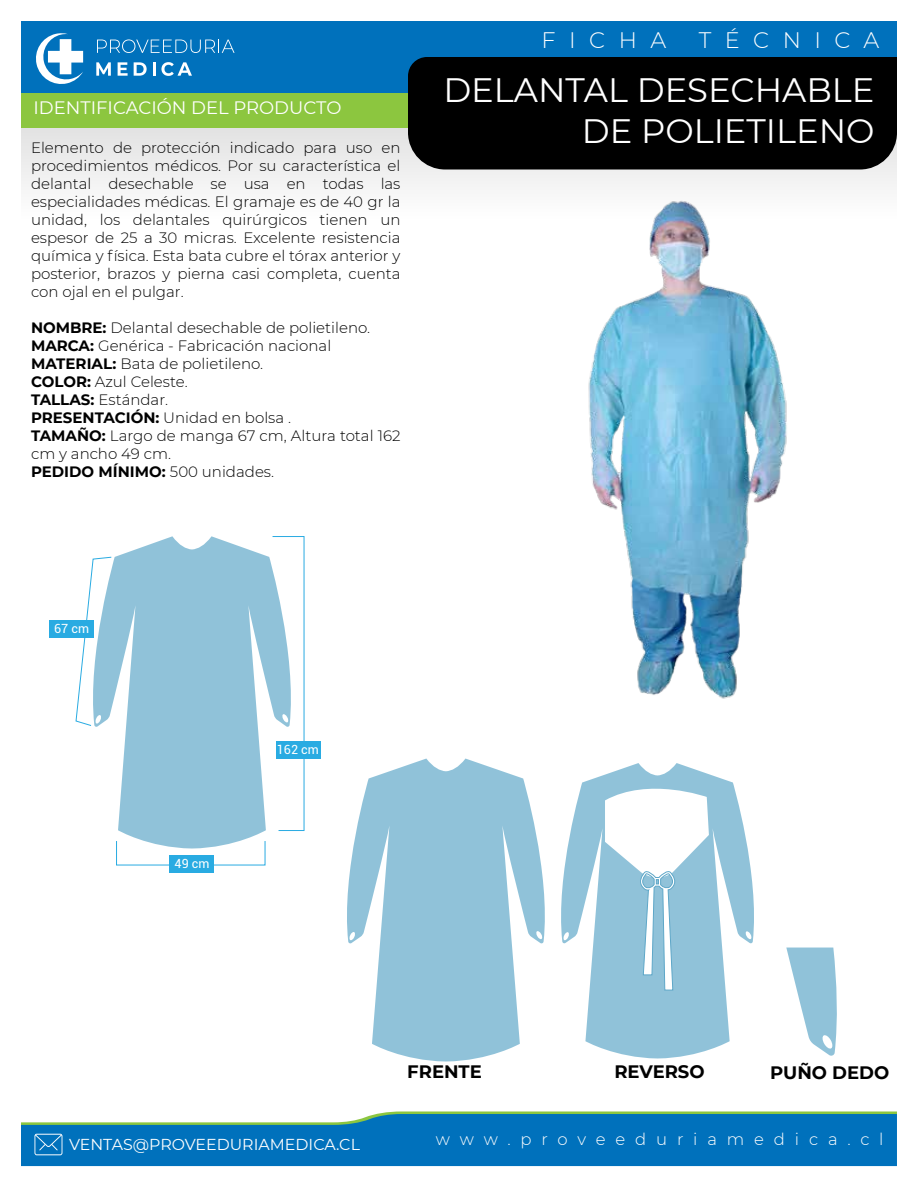
<style>
.page{position:relative;width:918px;height:1188px;background:#fff}
.page>*{position:absolute;margin:0;border:0;box-sizing:border-box;transform-origin:0 0}
.t1{font:33.75px/40.5px "Montserrat";color:#fff;text-align:right}
.t2{font:300 22.35px "Montserrat";letter-spacing:.6em;color:#fff}
.t3{font:18px "Montserrat";color:#fff}
.t4{font:700 18px "Montserrat";color:#000}
.t5{font:300 16.5px "Montserrat";letter-spacing:.6em;color:#fff}
.t6{font:15.75px "Montserrat";color:#fff}
.t7{font:300 15px/18px "Montserrat";color:#000;text-align:justify}
.t8{font:12.6px "Roboto";color:#fff}
.s1{font-weight:700}
</style>
<div class="page">
<svg style="left:21px;top:128px;width:876px;height:59px"></svg>
<div style="left:21px;top:21px;width:876px;height:72px;background:#0071bc"></div>
<svg style="left:97px;top:39px;width:138px;height:14px;background:#2d8ac7"></svg>
<svg style="left:96px;top:62px;width:15px;height:14px"></svg>
<svg style="left:118px;top:62px;width:10px;height:14px"></svg>
<svg style="left:134px;top:62px;width:13px;height:14px"></svg>
<hr style="left:153px;top:62px;width:3px;height:14px;background:#fff">
<svg style="left:161px;top:62px;width:31px;height:14px"></svg>
<svg style="left:33px;top:33px;width:50px;height:53px"></svg>
<div style="left:408px;top:57px;width:489px;height:113px;background:#000"></div>
<div style="left:21px;top:93px;width:387px;height:35px;background:#8cc63f"></div>
<div style="left:21px;top:1125px;width:876px;height:41px;background:#0071bc"></div>
<svg style="left:21px;top:1112px;width:876px;height:13px"></svg>
<svg style="left:34px;top:1134px;width:28px;height:21px"></svg>
<img style="left:588px;top:200px;width:199px;height:499px">
<svg style="left:347px;top:759px;width:198px;height:303px;fill:#90c2d9"></svg>
<svg style="left:561px;top:763px;width:193px;height:296px;fill:#90c2d9"></svg>
<svg style="left:640px;top:869px;width:35px;height:121px"></svg>
<svg style="left:786px;top:948px;width:51px;height:108px"></svg>
<svg style="left:76px;top:558px;width:17px;height:168px"></svg>
<div style="left:50px;top:620px;width:44px;height:18px;background:#29abe2"></div>
<svg style="left:93px;top:536px;width:179px;height:313px;fill:#90c2d9"></svg>
<svg style="left:272px;top:536px;width:32px;height:295px"></svg>
<div style="left:276px;top:742px;width:45px;height:17px;background:#29abe2"></div>
<div style="left:169px;top:855px;width:45px;height:18px;background:#29abe2"></div>
<p class="t3" style="left:33px;top:96px;width:309px">IDENTIFICACIÓN DEL PRODUCTO</p>
<p class="t7" style="left:31px;top:138px;width:371px">Elemento de protección indicado para uso en procedimientos médicos. Por su característica el delantal desechable se usa en todas las especialidades médicas. El gramaje es de 40 gr la unidad, los delantales quirúrgicos tienen un espesor de 25 a 30 micras. Excelente resistencia química y física. Esta bata cubre el tórax anterior y posterior, brazos y pierna casi completa, cuenta con ojal en el pulgar.</p>
<p class="t7" style="left:31px;top:318px;width:371px;text-align:left"><span class="s1">NOMBRE:</span> Delantal desechable de polietileno.<br><span class="s1">MARCA:</span> Genérica - Fabricación nacional<br><span class="s1">MATERIAL:</span> Bata de polietileno.<br><span class="s1">COLOR:</span> Azul Celeste.<br><span class="s1">TALLAS:</span> Estándar.<br><span class="s1">PRESENTACIÓN:</span> Unidad en bolsa .<br><span class="s1">TAMAÑO:</span> Largo de manga 67 cm, Altura total 162 cm y ancho 49 cm.<br><span class="s1">PEDIDO MÍNIMO:</span> 500 unidades.</p>
<h2 class="t2" style="left:542px;top:25px;width:126px">FICHA</h2>
<h2 class="t2" style="left:699px;top:25px;width:182px">TÉCNICA</h2>
<h1 class="t1" style="left:443px;top:69px;width:433px">DELANTAL DESECHABLE<br>DE POLIETILENO</h1>
<p class="t8" style="left:54px;top:619px;width:37px">67 cm</p>
<p class="t8" style="left:175px;top:854px;width:37px">49 cm</p>
<p class="t8" style="left:277px;top:741px;width:44px">162 cm</p>
<p class="t4" style="left:407px;top:1059px;width:76px">FRENTE</p>
<p class="t4" style="left:614px;top:1059px;width:92px">REVERSO</p>
<p class="t4" style="left:770px;top:1059px;width:120px">PUÑO DEDO</p>
<p class="t6" style="left:69px;top:1134px;width:292px">VENTAS@PROVEEDURIAMEDICA.CL</p>
<p class="t5" style="left:436px;top:1128px;width:449px">www.proveeduriamedica.cl</p>
</div>
